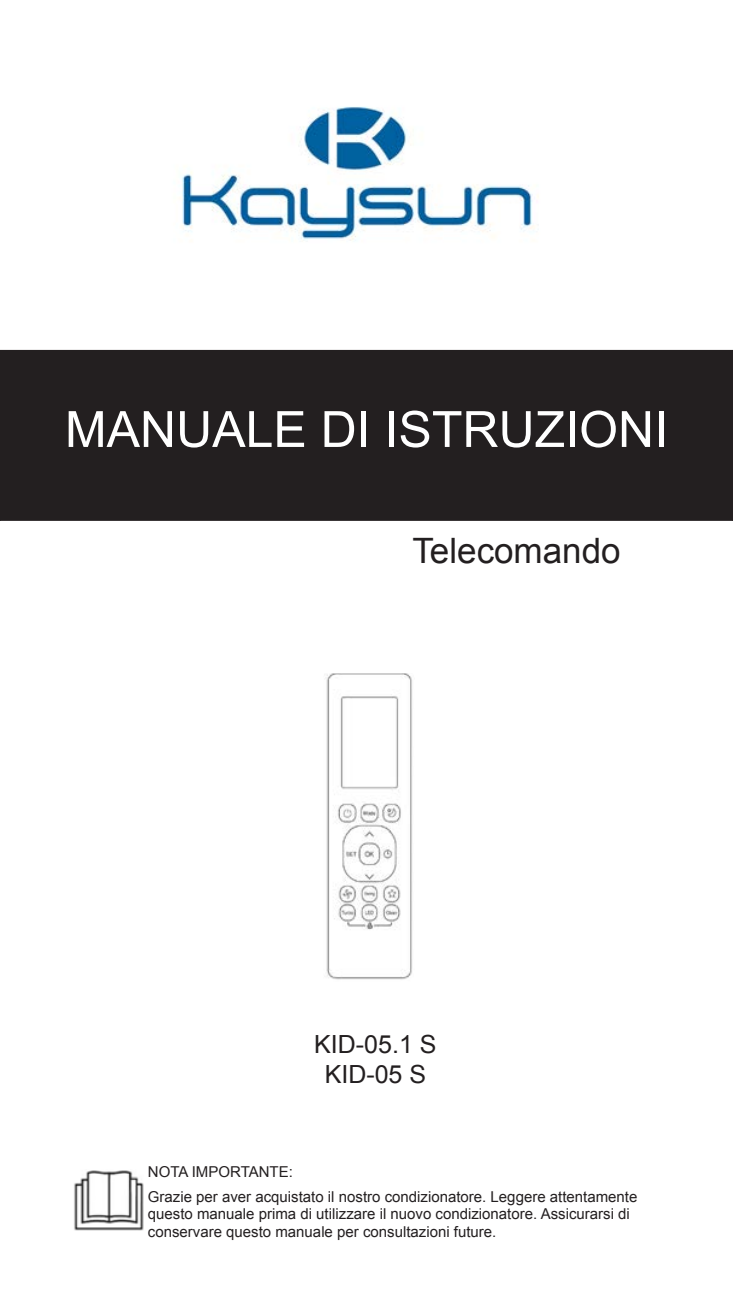
<style>
.page{position:relative;width:733px;height:1304px;background:#fff}
.page>*{position:absolute;margin:0;border:0;box-sizing:border-box;transform-origin:0 0}
.t1{font:50px "Arial";color:#fff}
.t2{font:35px "Arial";color:#231f20}
.t3{font:25px "Arial";color:#231f20}
.t4{font:15px/17.5px "Arial";color:#231f20}
</style>
<div class="page">
<div style="left:0;top:350px;width:732px;height:170px;background:#231f20"></div>
<div style="left:0;top:350px;width:733px;height:171px;border:1px solid #231f20"></div>
<img style="left:74px;top:1170px;width:70px;height:61px">
<img style="left:180px;top:106px;width:359px;height:135px">
<img style="left:326px;top:673px;width:86px;height:307px">
<p class="t1" style="left:65px;top:397px;width:604px">MANUALE DI ISTRUZIONI</p>
<p class="t2" style="left:412px;top:528px;width:210px">Telecomando</p>
<p class="t3" style="left:314px;top:1027px;width:124px">KID-05.1 S</p>
<p class="t3" style="left:325px;top:1057px;width:103px">KID-05 S</p>
<p class="t4" style="left:148px;top:1163px;width:147px">NOTA IMPORTANTE:</p>
<p class="t4" style="left:148px;top:1188px;width:491px">Grazie per aver acquistato il nostro condizionatore. Leggere attentamente questo manuale prima di utilizzare il nuovo condizionatore. Assicurarsi di conservare questo manuale per consultazioni future.</p>
</div>
